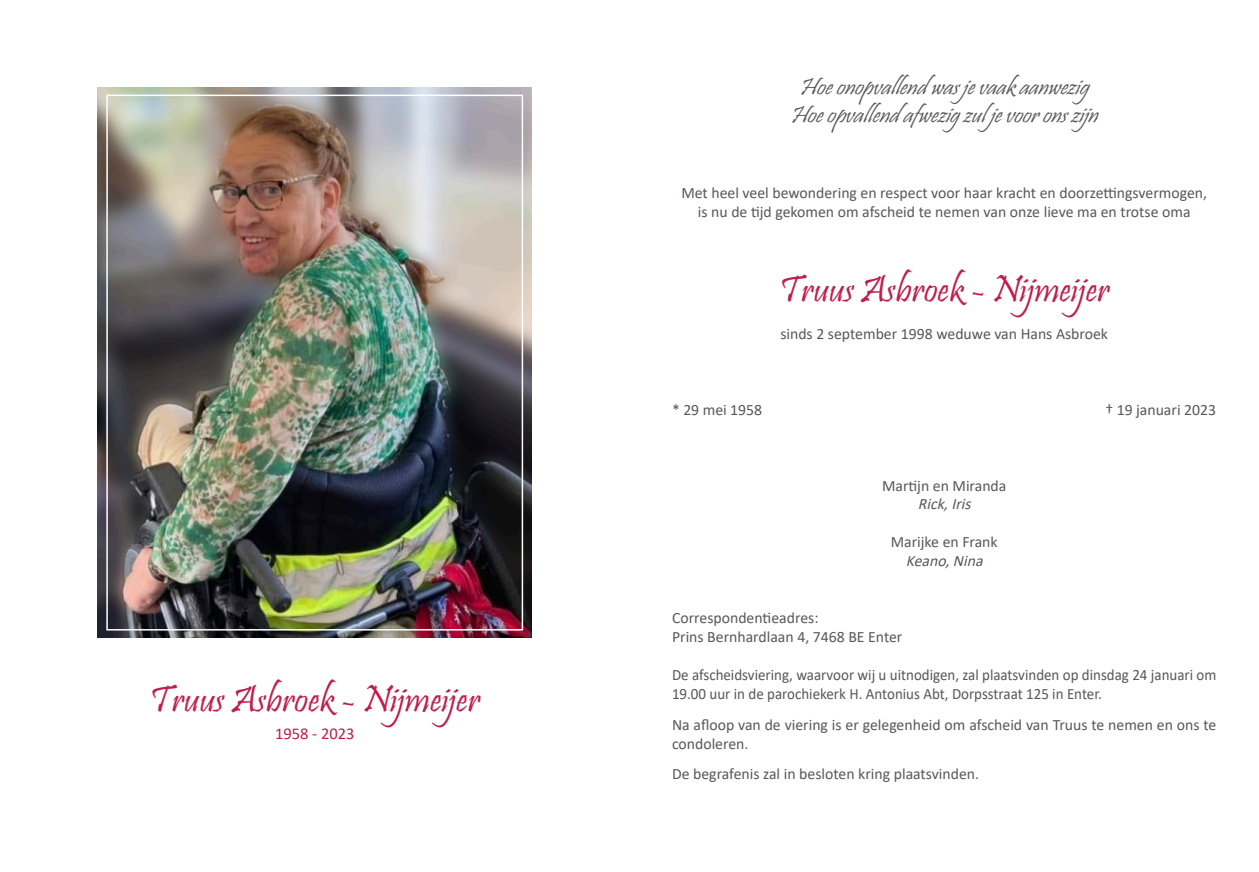
<style>
.page{position:relative;width:1259px;height:872px;background:#fff}
.page>*{position:absolute;margin:0;border:0;box-sizing:border-box;transform-origin:0 0}
.t1{font:39px "Pristina";color:#bf1e4c}
.t2{font:italic 24px "Pristina";color:#57585a}
.t3{font:16.5px "Calibri";color:#bf1e4c}
.t4{font:15.75px/18.9px "Calibri";color:#57585a}
.t5{font:15.75px/18.9px "Calibri";color:#57585a;scale:.95 1}
.t6{font:italic 15.75px "Calibri";color:#57585a}
</style>
<div class="page">
<img style="left:98px;top:88px;width:433px;height:549px">
<div style="left:106px;top:95px;width:417px;height:535px;border:2px solid #fff"></div>
<p class="t1" style="left:149px;top:677px;width:332px">Truus Asbroek - Nijmeijer</p>
<p class="t3" style="left:275px;top:722px;width:81px">1958 - 2023</p>
<p class="t2" style="left:799px;top:73px;width:303px">Hoeonopvallendwasjevaak aanwezig</p>
<p class="t2" style="left:790px;top:102px;width:316px">Hoeopvallendafwezigzuljevooronszijn</p>
<p class="t4" style="left:681px;top:183px;width:527px">Met heel veel bewondering en respect voor haar kracht en doorzettingsvermogen,</p>
<p class="t4" style="left:698px;top:202px;width:494px">is nu de tijd gekomen om afscheid te nemen van onze lieve ma en trotse oma</p>
<p class="t1" style="left:779px;top:268px;width:332px">Truus Asbroek - Nijmeijer</p>
<p class="t4" style="left:780px;top:324px;width:329px">sinds 2 september 1998 weduwe van Hans Asbroek</p>
<p class="t4" style="left:672px;top:400px;width:92px">* 29 mei 1958</p>
<p class="t4" style="left:1105px;top:400px;width:112px">† 19 januari 2023</p>
<p class="t4" style="left:882px;top:475px;width:126px">Martijn en Miranda</p>
<p class="t6" style="left:918px;top:493px;width:59px">Rick,Iris</p>
<p class="t4" style="left:890px;top:532px;width:108px">Marijke en Frank</p>
<p class="t6" style="left:906px;top:550px;width:83px">Keano,Nina</p>
<p class="t4" style="left:672px;top:608px;width:148px">Correspondentieadres:</p>
<p class="t4" style="left:672px;top:627px;width:232px">Prins Bernhardlaan 4, 7468 BE Enter</p>
<p class="t5" style="left:672px;top:664px;width:574px">De afscheidsviering, waarvoor wij u uitnodigen, zal plaatsvinden op dinsdag 24 januari om<br>19.00 uur in de parochiekerk H. Antonius Abt, Dorpsstraat 125 in Enter.</p>
<p class="t4" style="left:672px;top:715px;width:546px">Na afloop van de viering is er gelegenheid om afscheid van Truus te nemen en ons te condoleren.</p>
<p class="t4" style="left:672px;top:763px;width:309px">De begrafenis zal in besloten kring plaatsvinden.</p>
</div>
